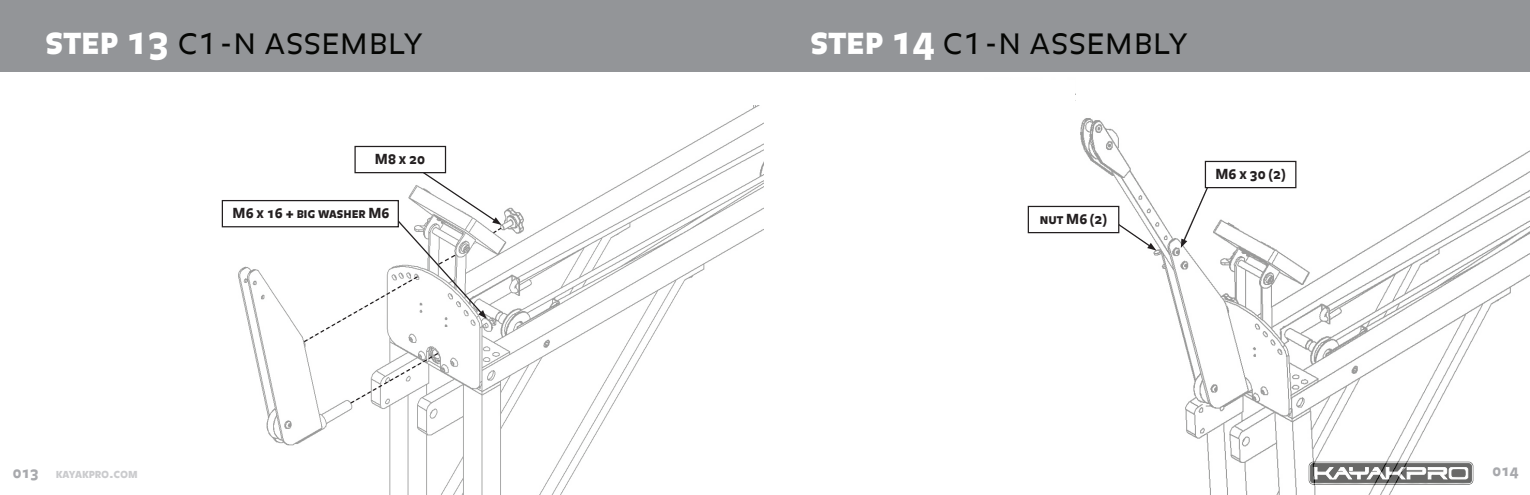
<style>
.page{position:relative;width:1530px;height:495px;background:#fff}
.page>*{position:absolute;margin:0;border:0;box-sizing:border-box;transform-origin:0 0}
.t1{font:37.5px "Balance Light Caps";color:#050604}
.t2{font:15px "Balance Black Caps";color:#a8a9ad}
.t3{font:13.75px "Balance Black Caps";color:#231f20}
.t4{font:12.5px "Balance Black Caps";color:#a8a9ad}
.s1{font-family:"Balance Black Caps";color:#fff}
</style>
<div class="page">
<img style="left:221px;top:105px;width:542px;height:390px">
<img style="left:791px;top:71px;width:739px;height:424px">
<div style="left:765px;top:0;width:765px;height:71px;background:#939598"></div>
<div style="left:0;top:0;width:765px;height:71px;background:#939598"></div>
<div style="left:193px;top:149px;width:113px;height:35px;background:#fff"></div>
<div style="left:355px;top:146px;width:91px;height:27px;background:#fff"></div>
<div style="left:354px;top:146px;width:92px;height:27px;border:1px solid #231f20"></div>
<div style="left:222px;top:201px;width:176px;height:26px;background:#fff"></div>
<div style="left:222px;top:200px;width:177px;height:27px;border:1px solid #231f20"></div>
<svg style="left:349px;top:352px;width:90px;height:53px"></svg>
<svg style="left:303px;top:171px;width:200px;height:172px"></svg>
<div style="left:961px;top:80px;width:114px;height:35px;background:#fff"></div>
<div style="left:1205px;top:161px;width:91px;height:27px;background:#fff"></div>
<div style="left:1205px;top:161px;width:91px;height:27px;border:1px solid #231f20"></div>
<svg style="left:1116px;top:222px;width:40px;height:30px"></svg>
<svg style="left:1178px;top:186px;width:31px;height:64px"></svg>
<div style="left:1028px;top:206px;width:91px;height:27px;background:#fff"></div>
<div style="left:1028px;top:206px;width:91px;height:27px;border:1px solid #231f20"></div>
<h1 class="t1" style="left:46px;top:19px;width:379px"><span class="s1">step 13</span> c1-n assembly</h1>
<h1 class="t1" style="left:811px;top:19px;width:379px"><span class="s1">step 14</span> c1-n assembly</h1>
<p class="t3" style="left:375px;top:151px;width:52px">M8 x 20</p>
<p class="t3" style="left:233px;top:205px;width:159px">M6 x 16 + big washer M6</p>
<p class="t3" style="left:1040px;top:211px;width:69px">nut M6 (2)</p>
<p class="t3" style="left:1216px;top:166px;width:71px">M6 x 30 (2)</p>
<p class="t2" style="left:13px;top:464px;width:28px">013</p>
<p class="t2" style="left:1493px;top:462px;width:28px">014</p>
<p class="t4" style="left:56px;top:466px;width:83px">kayakpro.com</p>
</div>
